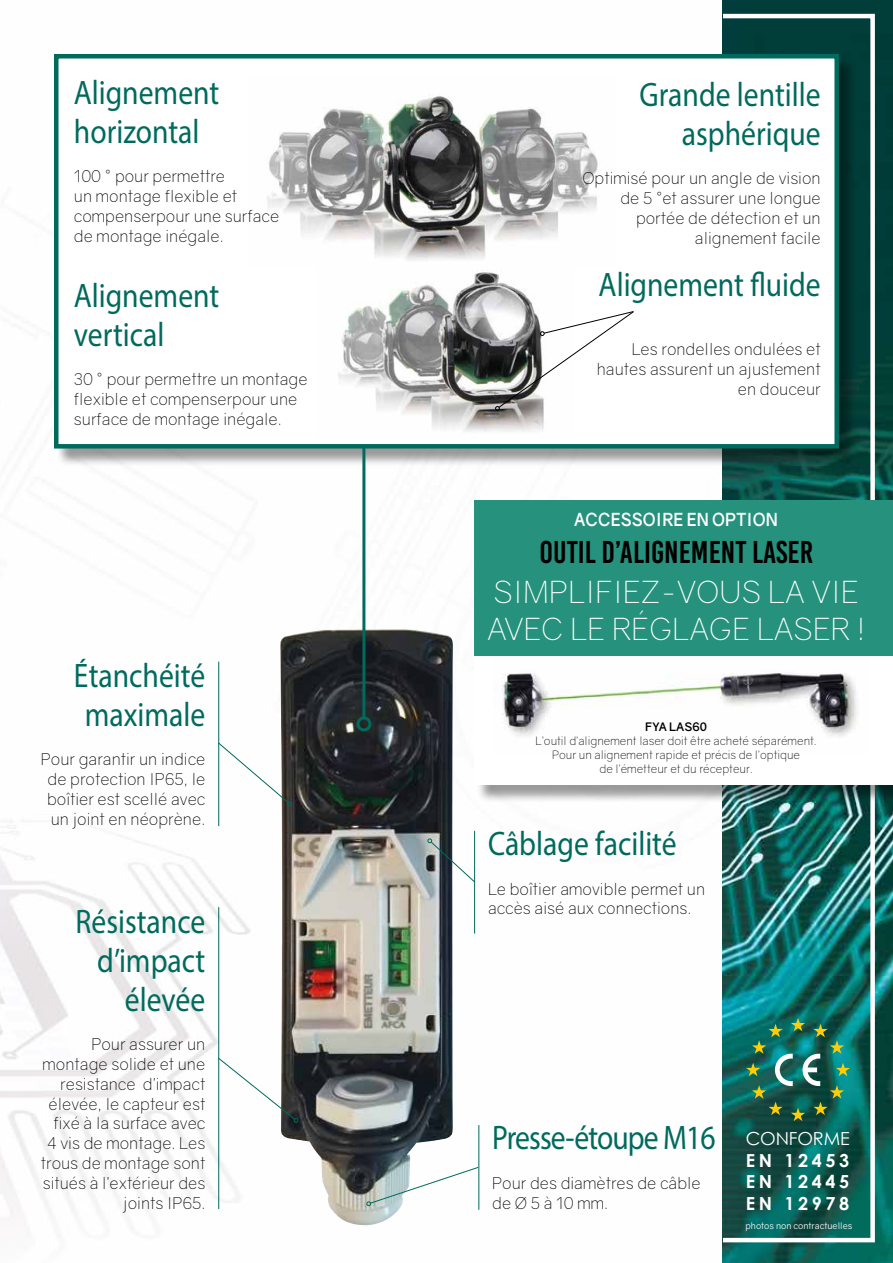
<style>
.page{position:relative;width:893px;height:1263px;background:#fff}
.page>*{position:absolute;margin:0;border:0;box-sizing:border-box;transform-origin:0 0}
.t1{font:34.05px/38.8px "Myriad Pro";color:#006a5d;text-align:right;scale:.87 1}
.t2{font:34.05px "Myriad Pro";letter-spacing:-.03em;color:#006a5d;scale:.87 1}
.t3{font:31.5px "Bebas Kai";color:#000}
.t4{font:300 30.9px/37px "Gravity";letter-spacing:.01em;color:#fff}
.t5{font:700 18px/21.6px "Century Gothic";letter-spacing:.2em;color:#fff;text-align:justify}
.t6{font:700 18px "Gravity";letter-spacing:.01em;color:#fff;scale:.9 1}
.t7{font:18px "Century Gothic";letter-spacing:-.01em;color:#fff}
.t8{font:300 16.5px/19.8px "Gravity";color:#000}
.t9{font:300 11.7px/14.1px "Gravity";color:#000;text-align:center}
.t10{font:700 11.7px "Gravity";color:#000}
.t11{font:9px "Gravity";color:#fff}
</style>
<div class="page">
<img style="left:0;top:0;width:723px;height:1263px">
<img style="left:723px;top:0;width:170px;height:1263px">
<div style="left:721px;top:14px;width:154px;height:1228px;border:4px solid #fff"></div>
<hr style="left:474px;top:831px;width:1px;height:102px;background:#006a5d">
<hr style="left:478px;top:1125px;width:1px;height:85px;background:#006a5d">
<hr style="left:218px;top:662px;width:1px;height:164px;background:#006a5d">
<hr style="left:218px;top:907px;width:1px;height:302px;background:#006a5d">
<img style="left:280px;top:629px;width:121px;height:579px">
<svg style="left:217px;top:741px;width:75px;height:65px"></svg>
<svg style="left:427px;top:838px;width:49px;height:45px"></svg>
<svg style="left:217px;top:1057px;width:81px;height:66px"></svg>
<svg style="left:366px;top:1166px;width:114px;height:40px"></svg>
<div style="left:57px;top:57px;width:800px;height:410px;background:#000;opacity:.4"></div>
<div style="left:54px;top:54px;width:785px;height:394px;background:#fff;border:4px solid #006a5d"></div>
<img style="left:267px;top:95px;width:331px;height:166px">
<img style="left:338px;top:270px;width:206px;height:162px">
<svg style="left:495px;top:310px;width:139px;height:101px"></svg>
<hr style="left:362px;top:446px;width:3px;height:272px;background:#006a5d">
<div style="left:356px;top:716px;width:15px;height:15px;border:3px solid #006a5d;border-radius:50%"></div>
<div style="left:476px;top:502px;width:417px;height:301px;background:#000;opacity:.4"></div>
<div style="left:474px;top:500px;width:419px;height:284px;background:#26927d"></div>
<div style="left:474px;top:656px;width:419px;height:128px;background:#fff"></div>
<img style="left:501px;top:673px;width:356px;height:64px">
<svg style="left:746px;top:1018px;width:104px;height:103px;background:#28725e"></svg>
<h1 class="t1" style="left:74px;top:73px;width:169px;text-align:left">Alignement horizontal</h1>
<p class="t8" style="left:74px;top:167px;width:207px">100 ° pour permettre<br>un montage flexible et compenserpour une surface de montage inégale.</p>
<h1 class="t1" style="left:74px;top:275px;width:169px;text-align:left">Alignement vertical</h1>
<p class="t8" style="left:74px;top:369px;width:235px">30 ° pour permettre un montage flexible et compenserpour une surface de montage inégale.</p>
<h1 class="t1" style="left:74px;top:655px;width:152px;text-align:center">Étanchéité maximale</h1>
<p class="t8" style="left:41px;top:749px;width:166px;text-align:center">Pour garantir un indice de protection IP65, le boîtier est scellé avec un joint en néoprène.</p>
<h1 class="t1" style="left:75px;top:902px;width:151px">Résistance d’impact élevée</h1>
<p class="t8" style="left:41px;top:1034px;width:166px;text-align:right">Pour assurer un montage solide et une resistance d’impact élevée, le capteur est fixé à la surface avec<br>4 vis de montage. Les trous de montage sont situés à l’extérieur des joints IP65.</p>
<h1 class="t1" style="left:640px;top:75px;width:210px">Grande lentille asphérique</h1>
<p class="t8" style="left:582px;top:169px;width:240px;text-align:right">Optimisé pour un angle de vision de 5 °et assurer une longue portée de détection et un alignement facile</p>
<h1 class="t1" style="left:599px;top:264px;width:257px">Alignement fluide</h1>
<p class="t8" style="left:597px;top:339px;width:225px;text-align:right">Les rondelles ondulées et hautes assurent un ajustement en douceur</p>
<p class="t6" style="left:574px;top:508px;width:228px">ACCESSOIRE EN OPTION</p>
<h2 class="t3" style="left:539px;top:536px;width:275px">OUTIL D’ALIGNEMENT LASER</h2>
<h3 class="t4" style="left:487px;top:573px;width:379px">SIMPLIFIEZ-VOUS LA VIE<br>AVEC LE RÉGLAGE LASER !</h3>
<p class="t10" style="left:645px;top:719px;width:63px">FYA LAS60</p>
<p class="t9" style="left:535px;top:733px;width:283px">L’outil d’alignement laser doit être acheté séparément.<br>Pour un alignement rapide et précis de l’optique<br>de l’émetteur et du récepteur.</p>
<h1 class="t1" style="left:488px;top:824px;width:218px">Câblage facilité</h1>
<p class="t8" style="left:488px;top:879px;width:219px">Le boîtier amovible permet un accès aisé aux connections.</p>
<h1 class="t2" style="left:492px;top:1117px;width:258px">Presse-étoupe M16</h1>
<p class="t8" style="left:492px;top:1173px;width:210px">Pour des diamètres de câble de Ø 5 à 10 mm.</p>
<p class="t7" style="left:746px;top:1126px;width:105px">CONFORME</p>
<p class="t5" style="left:746px;top:1149px;width:105px">EN 12453<br>EN 12445<br>EN 12978</p>
<p class="t11" style="left:745px;top:1220px;width:108px">photos non contractuelles</p>
</div>
